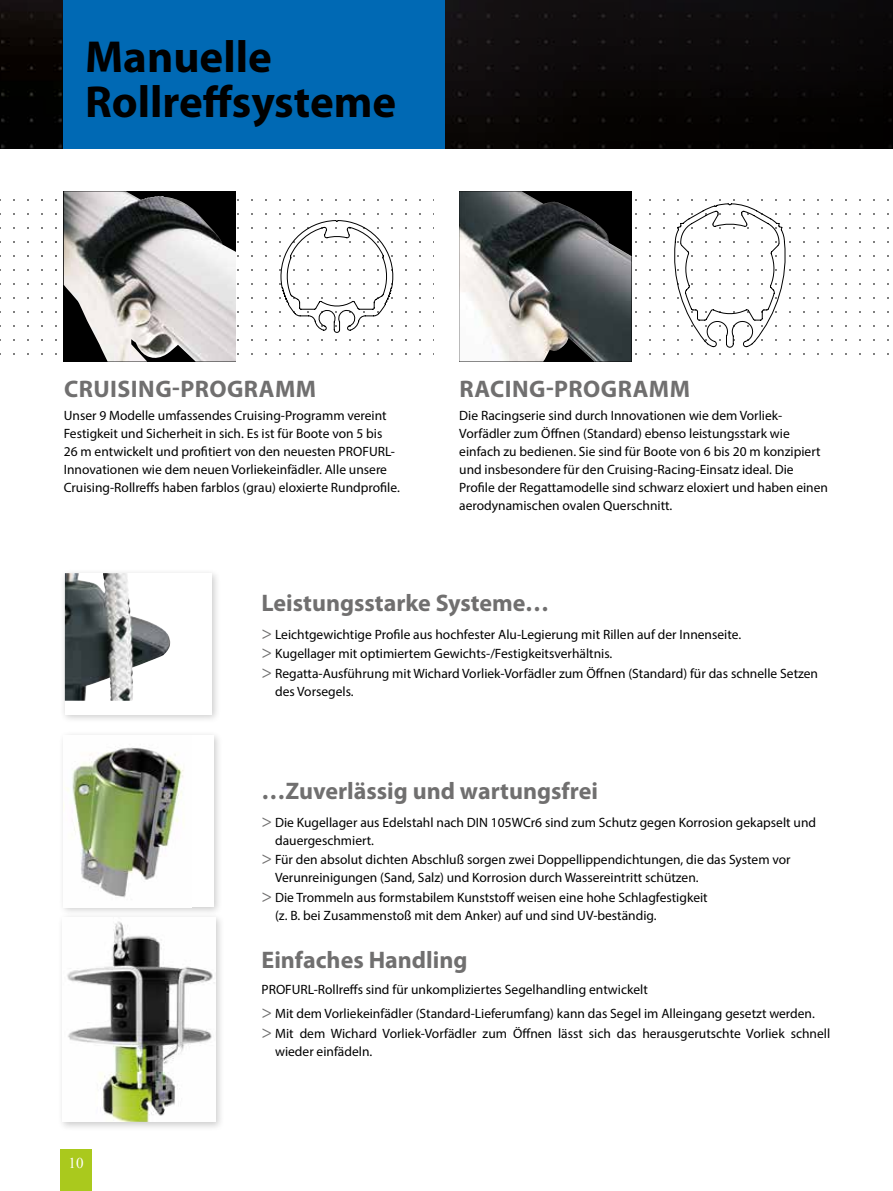
<style>
.page{position:relative;width:893px;height:1191px;background:#fff}
.page>*{position:absolute;margin:0;border:0;box-sizing:border-box;transform-origin:0 0}
.t1{font:700 45px/45px "Myriad Pro";color:#000}
.t2{font:700 24px "Myriad Pro";color:#706f6f}
.t3{font:700 24px "Myriad Pro";letter-spacing:.02em;color:#706f6f}
.t4{font:15px "Times New Roman";color:#fff}
.t5{font:13.5px/18px "Myriad Pro";color:#000}
.s1{font-size:18px;color:#706f6f}
</style>
<div class="page">
<img style="left:0;top:0;width:893px;height:149px">
<div style="left:60px;top:1149px;width:32px;height:42px;background:#aac91d"></div>
<div style="left:64px;top:0;width:381px;height:149px;background:#0069b4"></div>
<img style="left:64px;top:191px;width:172px;height:170px">
<img style="left:459px;top:191px;width:172px;height:170px">
<div style="left:60px;top:568px;width:161px;height:156px;background:#000;opacity:.2"></div>
<div style="left:65px;top:573px;width:147px;height:141px;background:#fff"></div>
<img style="left:65px;top:573px;width:105px;height:127px">
<div style="left:57px;top:912px;width:168px;height:219px;background:#000;opacity:.2"></div>
<img style="left:63px;top:917px;width:153px;height:204px">
<div style="left:59px;top:730px;width:164px;height:186px;background:#000;opacity:.2"></div>
<div style="left:64px;top:736px;width:150px;height:171px;background:#fff"></div>
<img style="left:66px;top:746px;width:118px;height:152px">
<svg style="left:281px;top:220px;width:112px;height:113px"></svg>
<svg style="left:674px;top:203px;width:111px;height:145px"></svg>
<h1 class="t1" style="left:85px;top:33px;width:313px">Manuelle<br>Rollreffsysteme</h1>
<h2 class="t3" style="left:64px;top:373px;width:254px">CRUISING-PROGRAMM</h2>
<h2 class="t3" style="left:459px;top:373px;width:232px">RACING-PROGRAMM</h2>
<p class="t5" style="left:64px;top:406px;width:337px">Unser 9 Modelle umfassendes Cruising-Programm vereint Festigkeit und Sicherheit in sich. Es ist für Boote von 5 bis<br>26 m entwickelt und profitiert von den neuesten PROFURL-Innovationen wie dem neuen Vorliekeinfädler. Alle unsere Cruising-Rollreffs haben farblos (grau) eloxierte Rundprofile.</p>
<p class="t5" style="left:459px;top:406px;width:370px">Die Racingserie sind durch Innovationen wie dem Vorliek-Vorfädler zum Öffnen (Standard) ebenso leistungsstark wie einfach zu bedienen. Sie sind für Boote von 6 bis 20 m konzipiert und insbesondere für den Cruising-Racing-Einsatz ideal. Die Profile der Regattamodelle sind schwarz eloxiert und haben einen aerodynamischen ovalen Querschnitt.</p>
<h2 class="t2" style="left:261px;top:587px;width:289px">Leistungsstarke Systeme…</h2>
<p class="t5" style="left:261px;top:624px;width:558px;line-height:19.5px"><span class="s1">&gt;</span> Leichtgewichtige Profile aus hochfester Alu-Legierung mit Rillen auf der Innenseite.<br><span class="s1">&gt;</span> Kugellager mit optimiertem Gewichts-/Festigkeitsverhältnis.<br><span class="s1">&gt;</span> Regatta-Ausführung mit Wichard Vorliek-Vorfädler zum Öffnen (Standard) für das schnelle Setzen</p>
<p class="t5" style="left:275px;top:682px;width:80px">des Vorsegels.</p>
<h2 class="t2" style="left:261px;top:775px;width:338px">…Zuverlässig und wartungsfrei</h2>
<p class="t5" style="left:275px;top:813px;width:542px;text-indent:-14px"><span class="s1">&gt;</span> Die Kugellager aus Edelstahl nach DIN 105WCr6 sind zum Schutz gegen Korrosion gekapselt und dauergeschmiert.</p>
<p class="t5" style="left:275px;top:850px;width:517px;text-indent:-14px"><span class="s1">&gt;</span> Für den absolut dichten Abschluß sorgen zwei Doppellippendichtungen, die das System vor<br>Verunreinigungen (Sand, Salz) und Korrosion durch Wassereintritt schützen.</p>
<p class="t5" style="left:275px;top:888px;width:434px;text-indent:-14px"><span class="s1">&gt;</span> Die Trommeln aus formstabilem Kunststoff weisen eine hohe Schlagfestigkeit (z. B. bei Zusammenstoß mit dem Anker) auf und sind UV-beständig.</p>
<p class="t4" style="left:69px;top:1154px;width:16px">10</p>
<h2 class="t2" style="left:261px;top:944px;width:207px">Einfaches Handling</h2>
<p class="t5" style="left:261px;top:978px;width:555px;line-height:23.7px">PROFURL-Rollreffs sind für unkompliziertes Segelhandling entwickelt<br><span class="s1">&gt;</span> Mit dem Vorliekeinfädler (Standard-Lieferumfang) kann das Segel im Alleingang gesetzt werden.</p>
<p class="t5" style="left:275px;top:1024px;width:557px;text-indent:-14px"><span class="s1">&gt;</span> Mit dem Wichard Vorliek-Vorfädler zum Öffnen lässt sich das herausgerutschte Vorliek schnell wieder einfädeln.</p>
</div>
